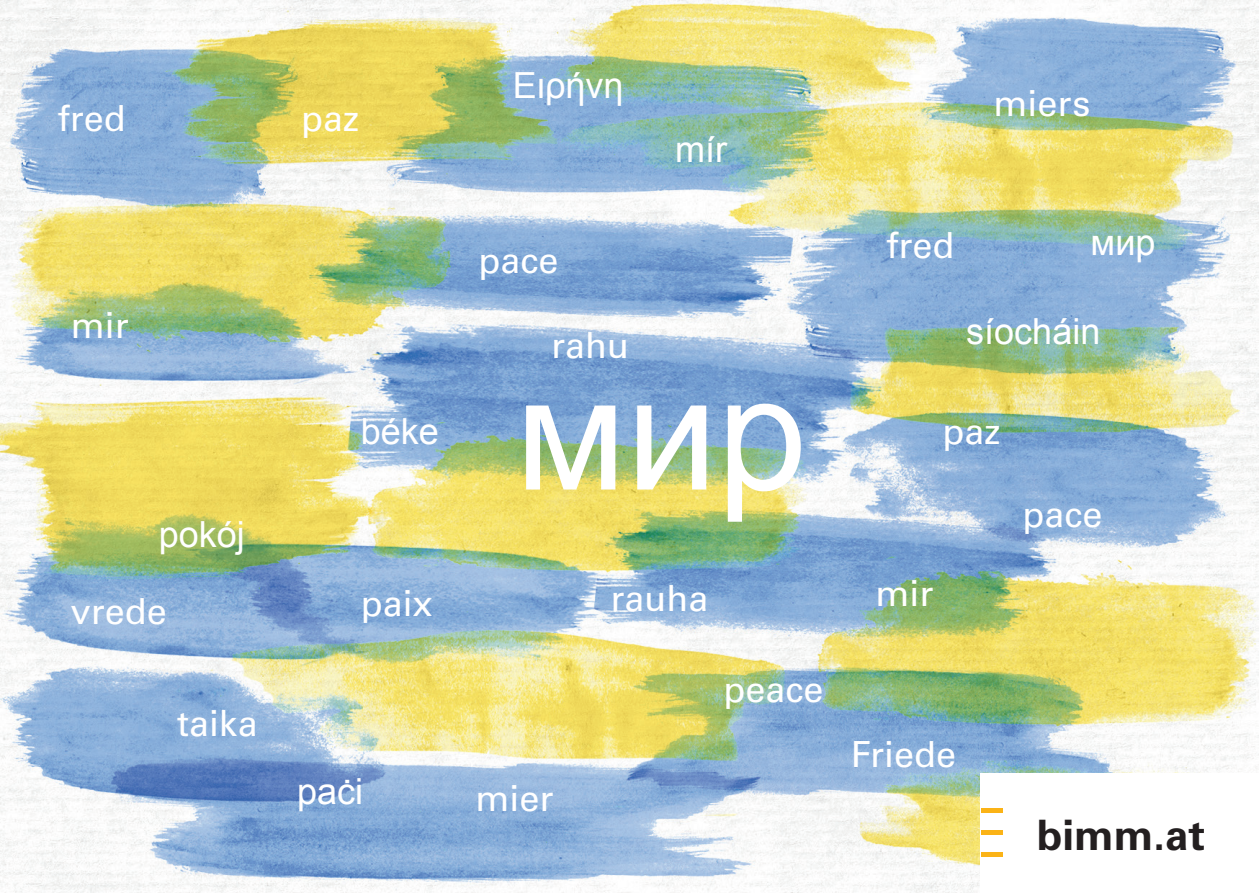
<style>
.page{position:relative;width:1259px;height:893px;background:#fff}
.page>*{position:absolute;margin:0;border:0;box-sizing:border-box;transform-origin:0 0}
.t1{font:162px "Arial";color:#fff}
.t2{font:700 42px "Univers LT Std";color:#231f20}
.t3{font:36px "Univers LT Std";color:#fff}
.t4{font:36px "Arial";color:#fff}
</style>
<div class="page">
<img style="left:0;top:0;width:1259px;height:893px">
<div style="left:980px;top:774px;width:279px;height:119px;background:#fff"></div>
<hr style="left:980px;top:831px;width:22px;height:4px;background:#fbb316">
<div style="left:980px;top:808px;width:22px;height:5px;background:#fbb316"></div>
<hr style="left:980px;top:853px;width:22px;height:4px;background:#fbb316">
<p class="t3" style="left:58px;top:97px;width:70px">fred</p>
<p class="t3" style="left:301px;top:97px;width:59px">paz</p>
<p class="t3" style="left:71px;top:304px;width:59px">mir</p>
<p class="t4" style="left:159px;top:511px;width:88px">pokój</p>
<p class="t4" style="left:361px;top:408px;width:80px">béke</p>
<p class="t3" style="left:71px;top:590px;width:98px">vrede</p>
<p class="t3" style="left:361px;top:582px;width:74px">paix</p>
<p class="t3" style="left:177px;top:702px;width:82px">taika</p>
<p class="t4" style="left:297px;top:768px;width:68px">paċi</p>
<p class="t4" style="left:513px;top:62px;width:112px">Ειρήνη</p>
<p class="t3" style="left:478px;top:239px;width:82px">pace</p>
<p class="t3" style="left:551px;top:324px;width:80px">rahu</p>
<p class="t4" style="left:675px;top:126px;width:53px">mír</p>
<h1 class="t1" style="left:515px;top:327px;width:294px">мир</h1>
<p class="t3" style="left:475px;top:776px;width:80px">mier</p>
<p class="t3" style="left:610px;top:577px;width:100px">rauha</p>
<p class="t3" style="left:723px;top:668px;width:102px">peace</p>
<p class="t3" style="left:993px;top:82px;width:98px">miers</p>
<p class="t3" style="left:886px;top:224px;width:70px">fred</p>
<p class="t4" style="left:1090px;top:218px;width:66px">мир</p>
<p class="t4" style="left:966px;top:308px;width:136px">síocháin</p>
<p class="t3" style="left:942px;top:410px;width:59px">paz</p>
<p class="t3" style="left:875px;top:571px;width:59px">mir</p>
<p class="t3" style="left:1022px;top:493px;width:82px">pace</p>
<p class="t3" style="left:851px;top:733px;width:107px">Friede</p>
<p class="t2" style="left:1037px;top:810px;width:169px">bimm.at</p>
</div>
